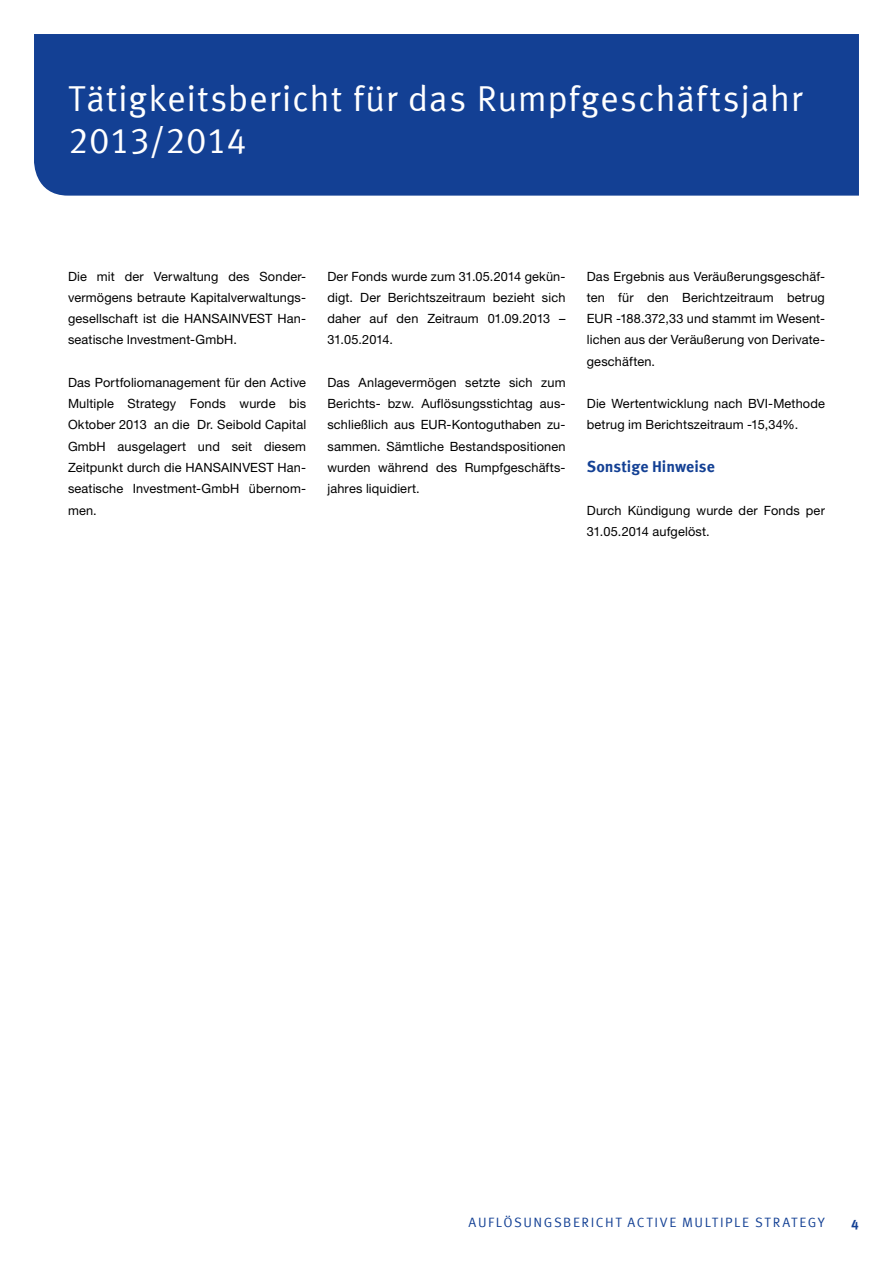
<style>
.page{position:relative;width:893px;height:1263px;background:#fff}
.page>*{position:absolute;margin:0;border:0;box-sizing:border-box;transform-origin:0 0}
.t1{font:36px/42.5px "Meta Offc Pro Norm";letter-spacing:.015em;color:#fff}
.t2{font:700 15.75px "Meta Offc Pro";color:#134094}
.t3{font:13.5px "Meta Offc Pro Norm";letter-spacing:.12em;color:#134094}
.t4{font:700 13.5px "Meta Offc Pro";color:#134094}
.t5{font:12.75px/21.3px "Helvetica Neue LTW1 G";letter-spacing:.01em;color:#000;text-align:justify}
</style>
<div class="page">
<div style="left:34px;top:34px;width:825px;height:162px;background:#134094"></div>
<h1 class="t1" style="left:68px;top:75px;width:736px">Tätigkeitsbericht für das Rumpfgeschäftsjahr<br>2013/2014</h1>
<p class="t5" style="left:68px;top:265px;width:240px">Die mit der Verwaltung des Sonder&shy;vermögens betraute Kapitalverwaltungs&shy;gesellschaft ist die HANSAINVEST Han&shy;seatische Investment-GmbH.</p>
<p class="t5" style="left:68px;top:372px;width:240px">Das Portfoliomanagement für den Active Multiple Strategy Fonds wurde bis Oktober 2013 an die Dr. Seibold Capital GmbH ausgelagert und seit diesem Zeitpunkt durch die HANSAINVEST Han&shy;seatische Investment-GmbH übernom&shy;men.</p>
<p class="t5" style="left:327px;top:265px;width:240px">Der Fonds wurde zum 31.05.2014 gekün&shy;digt. Der Berichtszeitraum bezieht sich daher auf den Zeitraum 01.09.2013 – 31.05.2014.</p>
<p class="t5" style="left:327px;top:372px;width:240px">Das Anlagevermögen setzte sich zum Berichts- bzw. Auflösungsstichtag aus&shy;schließlich aus EUR-Kontoguthaben zu&shy;sammen. Sämtliche Bestandspositionen wurden während des Rumpfgeschäfts&shy;jahres liquidiert.</p>
<p class="t5" style="left:587px;top:265px;width:240px">Das Ergebnis aus Veräußerungsgeschäf&shy;ten für den Berichtzeitraum betrug EUR -188.372,33 und stammt im Wesent&shy;lichen aus der Veräußerung von Derivate&shy;geschäften.</p>
<p class="t5" style="left:587px;top:393px;width:240px">Die Wertentwicklung nach BVI-Methode betrug im Berichtszeitraum -15,34%.</p>
<p class="t2" style="left:587px;top:454px;width:129px">Sonstige Hinweise</p>
<p class="t5" style="left:587px;top:499px;width:240px">Durch Kündigung wurde der Fonds per<br>31.05.2014 aufgelöst.</p>
<p class="t3" style="left:469px;top:1211px;width:358px">Auflösungsbericht Active Multiple Strategy</p>
<p class="t4" style="left:851px;top:1214px;width:9px">4</p>
</div>
